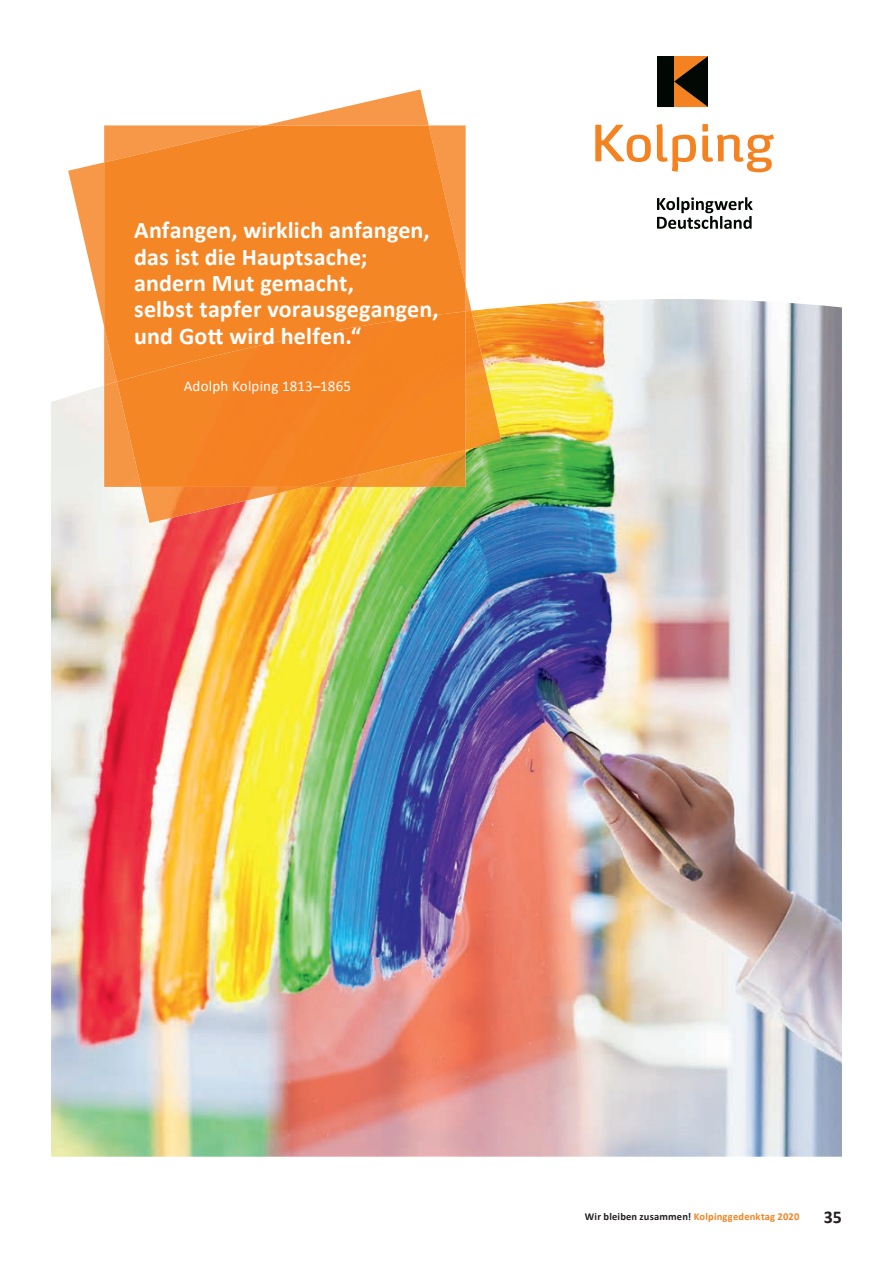
<style>
.page{position:relative;width:893px;height:1263px;background:#fff}
.page>*{position:absolute;margin:0;border:0;box-sizing:border-box;transform-origin:0 0}
.t1{font:700 24px/26.4px "Calibri";letter-spacing:.005em;color:#fff}
.t2{font:700 18px "Calibri";color:#231f20}
.t3{font:15px "Calibri";letter-spacing:.01em;color:#fff}
.t4{font:700 10.5px "Calibri";letter-spacing:.02em;color:#f58220}
.s1{color:#231f20}
</style>
<div class="page">
<img style="left:51px;top:299px;width:791px;height:858px">
<svg style="left:68px;top:89px;width:403px;height:238px"></svg>
<img style="left:141px;top:311px;width:361px;height:212px">
<img style="left:104px;top:382px;width:13px;height:105px">
<svg style="left:104px;top:125px;width:362px;height:257px;background:#f5882a"></svg>
<img style="left:117px;top:311px;width:349px;height:176px">
<svg style="left:657px;top:56px;width:51px;height:51px;background:#52300d"></svg>
<svg style="left:595px;top:124px;width:179px;height:48px"></svg>
<svg style="left:657px;top:197px;width:96px;height:32px"></svg>
<p class="t1" style="left:134px;top:217px;width:306px">Anfangen, wirklich anfangen, das ist die Hauptsache; andern Mut gemacht,<br>selbst tapfer vorausgegangen, und Gott wird helfen.“</p>
<p class="t3" style="left:184px;top:377px;width:169px">Adolph Kolping 1813–1865</p>
<p class="t4" style="left:585px;top:1210px;width:216px"><span class="s1">Wir bleiben zusammen!</span> Kolpinggedenktag 2020</p>
<p class="t2" style="left:824px;top:1205px;width:20px">35</p>
</div>
